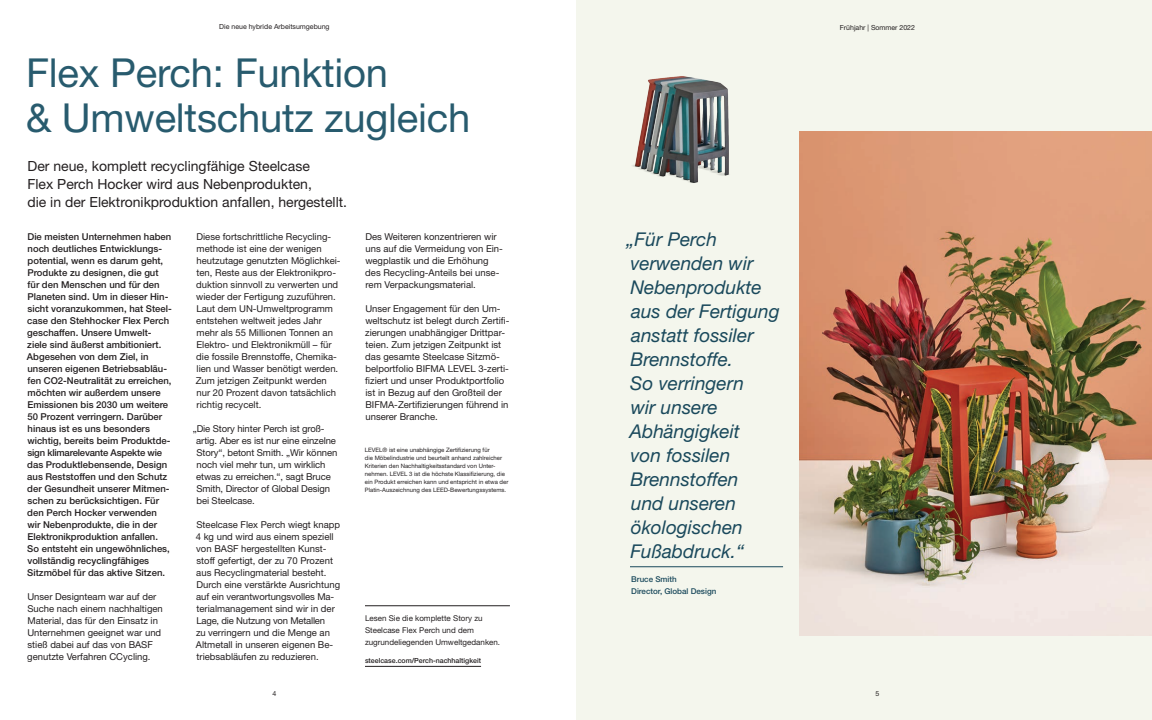
<style>
.page{position:relative;width:1152px;height:720px;background:#fff}
.page>*{position:absolute;margin:0;border:0;box-sizing:border-box;transform-origin:0 0}
.t1{font:40px/45px "Helvetica Neue LT Pro";letter-spacing:-.005em;color:#285b6e}
.t2{font:italic 19px/24px "Helvetica Neue LT Pro";color:#1a495c}
.t3{font:14px/18px "Helvetica Neue LT Pro";color:#231f20}
.t4{font:9.5px/12px "Helvetica Neue LT Pro";color:#231f20}
.t5{font:500 9.5px/12px "Helvetica Neue LT Pro";color:#231f20}
.t6{font:8px/12px "Helvetica Neue LT Pro";color:#231f20}
.t7{font:500 8px/12px "Helvetica Neue LT Pro";color:#1a495c}
.t8{font:7px "Helvetica Neue LT Pro";color:#231f20}
.t9{font:500 7px "Helvetica Neue LT Pro";color:#231f20}
.t10{font:6px/8px "Helvetica Neue LT Pro";color:#231f20}
</style>
<div class="page">
<div style="left:576px;top:0;width:576px;height:720px;background:#f4f6ed"></div>
<hr style="left:365px;top:606px;width:145px;height:1px;background:#231f20">
<img style="left:799px;top:132px;width:353px;height:503px">
<hr style="left:630px;top:566px;width:153px;height:1px;background:#1a495c">
<img style="left:632px;top:76px;width:97px;height:107px">
<hr style="left:365px;top:666px;width:116px;height:1px;background:#231f20">
<p class="t8" style="left:219px;top:23px;width:112px">Die neue hybride Arbeitsumgebung</p>
<h1 class="t1" style="left:26px;top:49px;width:446px">Flex Perch: Funktion<br>&amp; Umweltschutz zugleich</h1>
<h3 class="t3" style="left:28px;top:157px;width:321px">Der neue, komplett recyclingfähige Steelcase<br>Flex Perch Hocker wird aus Nebenprodukten,<br>die in der Elektronikproduktion anfallen, hergestellt.</h3>
<p class="t5" style="left:27px;top:231px;width:146px">Die meisten Unternehmen haben noch deutliches Entwicklungs&shy;potential, wenn es darum geht,<br>Produkte zu designen, die gut für den Menschen und für den<br>Planeten sind. Um in dieser Hin&shy;sicht voranzukommen, hat Steel&shy;case den Stehhocker Flex Perch geschaffen. Unsere Umwelt&shy;ziele sind äußerst ambitioniert.<br>Abgesehen von dem Ziel, in unseren eigenen Betriebsabläu&shy;fen CO2-Neutralität zu erreichen, möchten wir außerdem unsere<br>Emissionen bis 2030 um weitere<br>50 Prozent verringern. Darüber hinaus ist es uns besonders wichtig, bereits beim Produktde&shy;sign klimarelevante Aspekte wie das Produktlebensende, Design aus Reststoffen und den Schutz der Gesundheit unserer Mitmen&shy;schen zu berücksichtigen. Für den Perch Hocker verwenden wir Nebenprodukte, die in der<br>Elektronikproduktion anfallen.<br>So entsteht ein ungewöhnliches, vollständig recyclingfähiges<br>Sitzmöbel für das aktive Sitzen.</p>
<p class="t4" style="left:27px;top:590px;width:137px">Unser Designteam war auf der<br>Suche nach einem nachhaltigen<br>Material, das für den Einsatz in<br>Unternehmen geeignet war und stieß dabei auf das von BASF genutzte Verfahren CCycling.</p>
<p class="t4" style="left:196px;top:230px;width:146px">Diese fortschrittliche Recycling&shy;methode ist eine der wenigen heutzutage genutzten Möglichkei&shy;ten, Reste aus der Elektronikpro&shy;duktion sinnvoll zu verwerten und wieder der Fertigung zuzuführen.<br>Laut dem UN-Umweltprogramm entstehen weltweit jedes Jahr mehr als 55 Millionen Tonnen an<br>Elektro- und Elektronikmüll – für die fossile Brennstoffe, Chemika&shy;lien und Wasser benötigt werden.<br>Zum jetzigen Zeitpunkt werden nur 20 Prozent davon tatsächlich richtig recycelt.</p>
<p class="t4" style="left:196px;top:422px;width:143px;text-indent:-4px">„Die Story hinter Perch ist groß&shy;artig. Aber es ist nur eine einzelne<br>Story“, betont Smith. „Wir können noch viel mehr tun, um wirklich etwas zu erreichen.“, sagt Bruce<br>Smith, Director of Global Design bei Steelcase.</p>
<p class="t4" style="left:196px;top:518px;width:146px">Steelcase Flex Perch wiegt knapp<br>4 kg und wird aus einem speziell von BASF hergestellten Kunst&shy;stoff gefertigt, der zu 70 Prozent aus Recyclingmaterial besteht.<br>Durch eine verstärkte Ausrichtung auf ein verantwortungsvolles Ma&shy;terialmanagement sind wir in der<br>Lage, die Nutzung von Metallen<br>zu verringern und die Menge an<br>Altmetall in unseren eigenen Be&shy;triebsabläufen zu reduzieren.</p>
<p class="t8" style="left:273px;top:689px;width:5px">4</p>
<p class="t4" style="left:365px;top:230px;width:139px">Des Weiteren konzentrieren wir uns auf die Vermeidung von Ein&shy;wegplastik und die Erhöhung des Recycling-Anteils bei unse&shy;rem Verpackungsmaterial.</p>
<p class="t4" style="left:365px;top:302px;width:146px">Unser Engagement für den Um&shy;weltschutz ist belegt durch Zertifi&shy;zierungen unabhängiger Drittpar&shy;teien. Zum jetzigen Zeitpunkt ist das gesamte Steelcase Sitzmö&shy;belportfolio BIFMA LEVEL 3-zerti&shy;fiziert und unser Produktportfolio ist in Bezug auf den Großteil der<br>BIFMA-Zertifizierungen führend in unserer Branche.</p>
<p class="t10" style="left:365px;top:446px;width:145px">LEVEL® ist eine unabhängige Zertifizierung für<br>die Möbelindustrie und beurteilt anhand zahlreicher Kriterien den Nachhaltigkeitsstandard von Unter&shy;nehmen. LEVEL 3 ist die höchste Klassifizierung, die ein Produkt erreichen kann und entspricht in etwa der Platin-Auszeichnung des LEED-Bewertungssystems.</p>
<p class="t6" style="left:365px;top:612px;width:137px">Lesen Sie die komplette Story zu<br>Steelcase Flex Perch und dem zugrundeliegenden Umweltgedanken.</p>
<p class="t9" style="left:365px;top:656px;width:118px">steelcase.com/Perch-nachhaltigkeit</p>
<p class="t8" style="left:840px;top:23px;width:77px">Frühjahr | Sommer 2022</p>
<h2 class="t2" style="left:627px;top:227px;width:155px">„Für Perch verwenden wir<br>Nebenprodukte aus der Fertigung anstatt fossiler<br>Brennstoffe.<br>So verringern<br>wir unsere<br>Abhängigkeit<br>von fossilen<br>Brennstoffen<br>und unseren ökologischen<br>Fußabdruck.“</h2>
<p class="t7" style="left:631px;top:573px;width:87px">Bruce Smith<br>Director, Global Design</p>
<p class="t8" style="left:876px;top:689px;width:5px">5</p>
</div>
